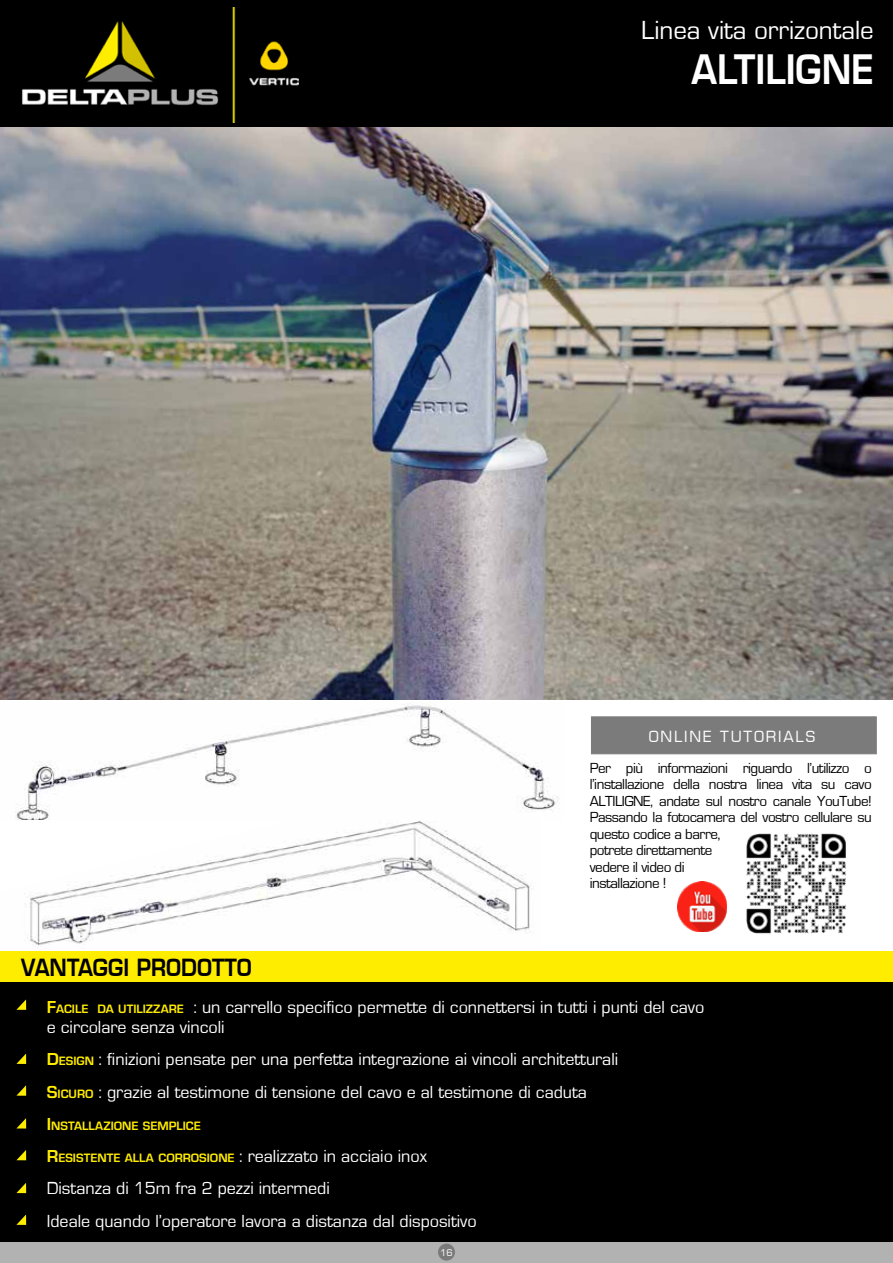
<style>
.page{position:relative;width:893px;height:1263px;background:#fff}
.page>*{position:absolute;margin:0;border:0;box-sizing:border-box;transform-origin:0 0}
.t1{font:600 39.6px "Eurostile LT";color:#fff;scale:.91 1}
.t2{font:27px "Eurostile";color:#fff}
.t3{font:600 23.1px "Eurostile LT";color:#000;scale:.91 1}
.t4{font:18px/32.2px "Eurostile";color:#fff}
.t5{font:15px/16.5px "Eurostile";letter-spacing:-.03em;color:#000}
.t6{font:15px "Eurostile LT";letter-spacing:.12em;color:#fff}
.t7{font:700 12.6px "Eurostile";color:#ffed00}
.t8{font:9px "Eurostile LT";color:#fff}
.s1{font-weight:700;color:#ffed00}
.s2{font-weight:700;font-size:12.6px;color:#ffed00}
.s3{font-size:18px}
</style>
<div class="page">
<div style="left:0;top:1242px;width:893px;height:21px;background:#b3b2b2"></div>
<div style="left:438px;top:1243px;width:17px;height:17px;background:#7c7b7b;border-radius:50%"></div>
<div style="left:0;top:0;width:893px;height:128px;background:#000"></div>
<img style="left:22px;top:7px;width:214px;height:116px">
<img style="left:249px;top:41px;width:50px;height:45px">
<img style="left:17px;top:819px;width:516px;height:127px">
<img style="left:0;top:128px;width:893px;height:571px">
<div style="left:0;top:951px;width:893px;height:291px;background:#000"></div>
<svg style="left:16px;top:999px;width:10px;height:11px"></svg>
<svg style="left:16px;top:1053px;width:10px;height:11px"></svg>
<svg style="left:16px;top:1085px;width:10px;height:11px"></svg>
<svg style="left:17px;top:1118px;width:9px;height:10px"></svg>
<svg style="left:16px;top:1150px;width:10px;height:10px"></svg>
<svg style="left:16px;top:1183px;width:10px;height:10px"></svg>
<svg style="left:16px;top:1214px;width:10px;height:11px"></svg>
<hr style="left:892px;top:439px;width:1px;height:36px;background:#ffed00">
<img style="left:15px;top:705px;width:544px;height:114px">
<div style="left:591px;top:716px;width:286px;height:38px;background:#7c7b7b;border:1px solid #7c7b7b"></div>
<div style="left:0;top:951px;width:893px;height:31px;background:#ffed00"></div>
<img style="left:746px;top:833px;width:100px;height:101px">
<img style="left:677px;top:882px;width:50px;height:49px">
<h2 class="t2" style="left:641px;top:16px;width:234px">Linea vita orrizontale</h2>
<h1 class="t1" style="left:692px;top:45px;width:202px">ALTILIGNE</h1>
<p class="t3" style="left:21px;top:953px;width:255px">VANTAGGI PRODOTTO</p>
<p class="t6" style="left:649px;top:728px;width:168px">ONLINE TUTORIALS</p>
<p class="t5" style="left:590px;top:759px;width:284px">Per più informazioni riguardo l’utilizzo o l’installazione della nostra linea vita su cavo ALTILIGNE, andate sul nostro canale YouTube!<br>Passando la fotocamera del vostro cellulare su questo codice a barre,<br>potrete direttamente<br>vedere il video di<br>installazione !</p>
<p class="t4" style="left:47px;top:997px;width:659px;line-height:20.2px"><span class="s1">F</span><span class="s2">ACILE DA UTILIZZARE</span> : un carrello specifico permette di connettersi in tutti i punti del cavo e circolare senza vincoli</p>
<p class="t4" style="left:47px;top:1043px;width:573px"><span class="s1">D</span><span class="s2">ESIGN</span> : finizioni pensate per una perfetta integrazione ai vincoli architetturali<br><span class="s1">S</span><span class="s2">ICURO</span> : grazie al testimone di tensione del cavo e al testimone di caduta</p>
<p class="t7" style="left:47px;top:1117px;width:155px"><span class="s3">I</span> NSTALLAZIONE SEMPLICE</p>
<p class="t4" style="left:47px;top:1140px;width:431px"><span class="s1">R</span><span class="s2">ESISTENTE ALLA CORROSIONE</span> : realizzato in acciaio inox<br>Distanza di 15m fra 2 pezzi intermedi<br>Ideale quando l’operatore lavora a distanza dal dispositivo</p>
<p class="t8" style="left:440px;top:1247px;width:14px">16</p>
</div>
